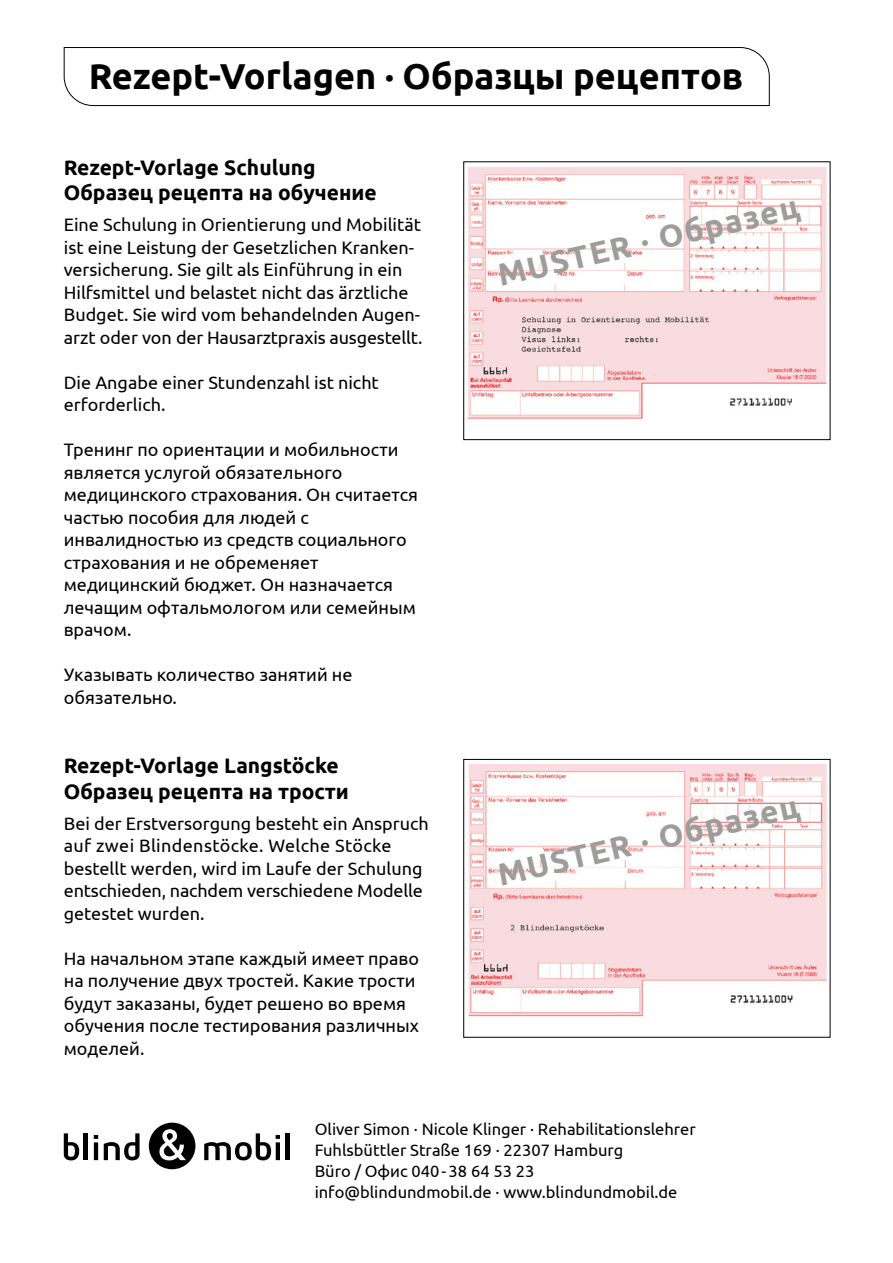
<style>
.page{position:relative;width:893px;height:1263px;background:#fff}
.page>*{position:absolute;margin:0;border:0;box-sizing:border-box;transform-origin:0 0}
.t1{font:700 36px "Ubuntu";color:#000}
.t2{font:700 31.5px "Ubuntu";color:#9d9d9c}
.t3{font:700 21px/25.5px "Ubuntu";color:#000}
.t4{font:18px/22.5px "Ubuntu";color:#000}
.t5{font:16.5px/21px "Ubuntu";color:#000}
</style>
<div class="page">
<svg style="left:63px;top:47px;width:707px;height:59px"></svg>
<svg style="left:64px;top:1133px;width:15px;height:27px"></svg>
<hr style="left:84px;top:1133px;width:4px;height:27px;background:#000">
<hr style="left:94px;top:1142px;width:4px;height:18px;background:#000">
<svg style="left:94px;top:1135px;width:4px;height:4px"></svg>
<svg style="left:104px;top:1133px;width:36px;height:27px"></svg>
<svg style="left:204px;top:1133px;width:76px;height:27px"></svg>
<hr style="left:286px;top:1133px;width:4px;height:27px;background:#000">
<div style="left:149px;top:1123px;width:46px;height:46px;background:#000;border-radius:50%"></div>
<svg style="left:159px;top:1129px;width:27px;height:31px"></svg>
<img style="left:468px;top:167px;width:359px;height:252px">
<div style="left:463px;top:162px;width:367px;height:278px;border:1px solid #000"></div>
<img style="left:468px;top:764px;width:359px;height:253px">
<div style="left:463px;top:759px;width:367px;height:278px;border:1px solid #000"></div>
<h1 class="t1" style="left:89px;top:54px;width:656px">Rezept-Vorlagen · Образцы рецептов</h1>
<p class="t3" style="left:64px;top:154px;width:314px">Rezept-Vorlage Schulung<br>Образец рецепта на обучение</p>
<p class="t4" style="left:64px;top:213px;width:360px">Eine Schulung in Orientierung und Mobilität ist eine Leistung der Gesetzlichen Kranken&shy;versicherung. Sie gilt als Einführung in ein Hilfsmittel und belastet nicht das ärztliche Budget. Sie wird vom behandelnden Augen&shy;arzt oder von der Hausarztpraxis ausgestellt.</p>
<p class="t4" style="left:64px;top:370px;width:317px">Die Angabe einer Stundenzahl ist nicht erforderlich.</p>
<p class="t4" style="left:64px;top:438px;width:356px">Тренинг по ориентации и мобильности является услугой обязательного медицинского страхования. Он считается частью пособия для людей с инвалидностью из средств социального страхования и не обременяет медицинский бюджет. Он назначается лечащим офтальмологом или семейным врачом.</p>
<p class="t4" style="left:64px;top:663px;width:290px">Указывать количество занятий не обязательно.</p>
<p class="t3" style="left:64px;top:753px;width:287px">Rezept-Vorlage Langstöcke<br>Образец рецепта на трости</p>
<p class="t4" style="left:64px;top:811px;width:367px">Bei der Erstversorgung besteht ein Anspruch auf zwei Blindenstöcke. Welche Stöcke bestellt werden, wird im Laufe der Schulung entschieden, nachdem verschiedene Modelle getestet wurden.</p>
<p class="t4" style="left:64px;top:946px;width:357px">На начальном этапе каждый имеет право на получение двух тростей. Какие трости будут заказаны, будет решено во время обучения после тестирования различных моделей.</p>
<h2 class="t2" style="left:494px;top:257px;width:310px;rotate:-13deg">MUSTER · Образец</h2>
<h2 class="t2" style="left:494px;top:856px;width:310px;rotate:-13deg">MUSTER · Образец</h2>
<p class="t5" style="left:315px;top:1118px;width:383px">Oliver Simon · Nicole Klinger · Rehabilitationslehrer Fuhlsbüttler Straße 169 · 22307 Hamburg<br>Büro / Офис 040-38 64 53 23 info@blindundmobil.de · www.blindundmobil.de</p>
</div>
